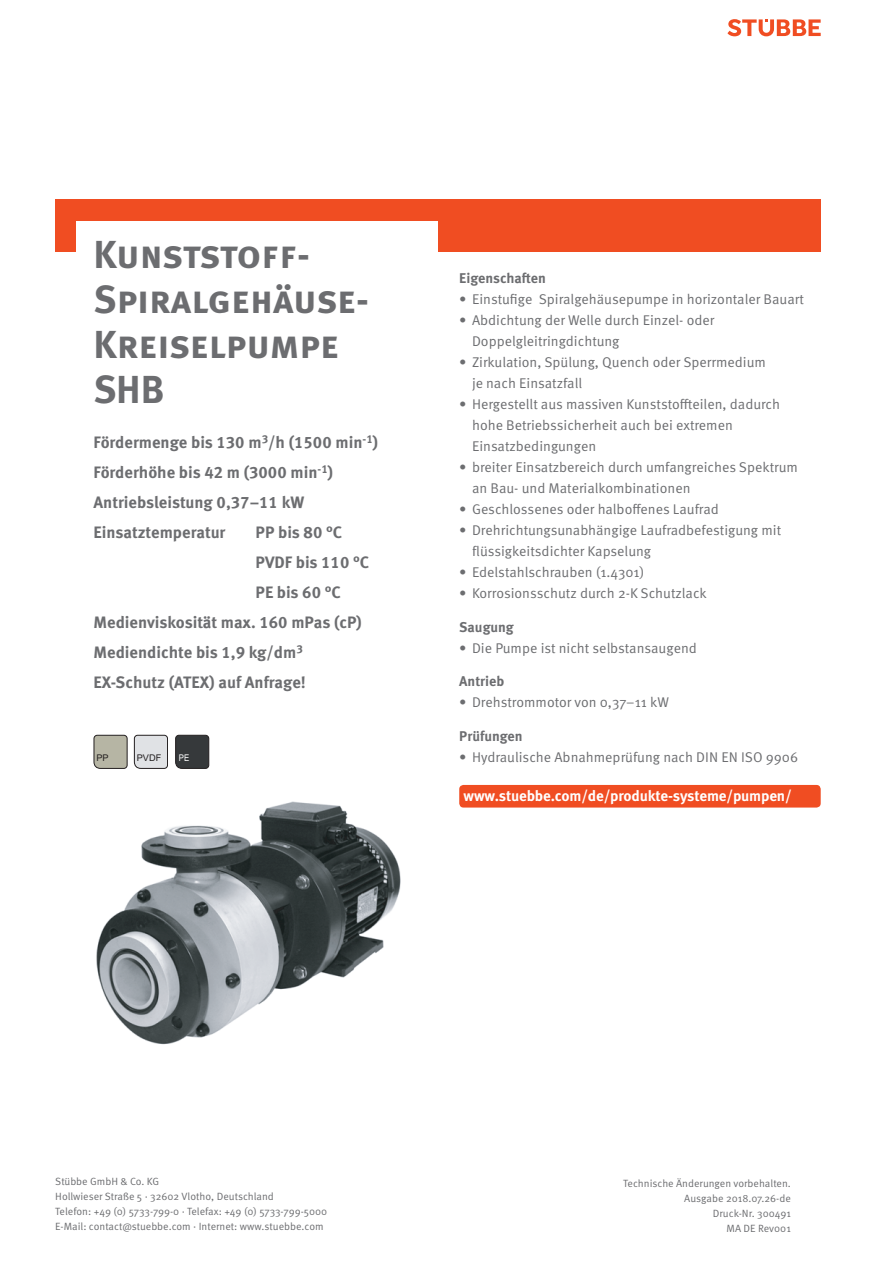
<style>
.page{position:relative;width:893px;height:1263px;background:#fff}
.page>*{position:absolute;margin:0;border:0;box-sizing:border-box;transform-origin:0 0}
.t1{font:700 39px/45px "Meta Pro";letter-spacing:-.005em;color:#6c6d70}
.t2{font:700 16.5px/30px "Meta Pro";color:#6c6d70}
.t3{font:700 15px "Meta Pro";letter-spacing:-.01em;color:#fff}
.t4{font:14.1px/21px "Meta Pro Norm";color:#6c6d70}
.t5{font:700 14.1px "Meta Pro";color:#6c6d70}
.t6{font:10.5px/15px "Meta Pro Norm";color:#6c6d70}
.t7{font:9.15px "Arial";color:#231f20}
.t8{font:9.15px "Arial";color:#fff;scale:.85 1}
</style>
<div class="page">
<div style="left:55px;top:200px;width:766px;height:52px;background:#f04d22"></div>
<svg style="left:728px;top:19px;width:93px;height:17px"></svg>
<div style="left:459px;top:785px;width:362px;height:22px;background:#f04d22;border-radius:4px"></div>
<div style="left:77px;top:221px;width:361px;height:484px;background:#fff"></div>
<svg style="left:94px;top:735px;width:34px;height:34px"></svg>
<svg style="left:134px;top:735px;width:34px;height:34px"></svg>
<img style="left:96px;top:801px;width:305px;height:244px">
<svg style="left:175px;top:735px;width:34px;height:34px"></svg>
<h1 class="t1" style="left:94px;top:229px;width:277px">Kunststoff-<br>Spiralgehäuse-<br>Kreiselpumpe<br>SHB</h1>
<p class="t2" style="left:94px;top:426px;width:286px">Fördermenge bis 130 m<sup>3</sup>/h (1500 min<sup>-1</sup>)<br>Förderhöhe bis 42 m (3000 min<sup>-1</sup>)<br>Antriebsleistung 0,37–11 kW<br>Einsatztemperatur</p>
<p class="t2" style="left:256px;top:516px;width:88px">PP bis 80 °C</p>
<p class="t2" style="left:256px;top:546px;width:115px">PVDF bis 110 °C</p>
<p class="t2" style="left:256px;top:576px;width:87px">PE bis 60 °C</p>
<p class="t2" style="left:94px;top:606px;width:270px">Medienviskosität max. 160 mPas (cP)</p>
<p class="t2" style="left:94px;top:636px;width:211px">Mediendichte bis 1,9 kg/dm<sup>3</sup></p>
<p class="t2" style="left:94px;top:666px;width:214px">EX-Schutz (ATEX) auf Anfrage!</p>
<p class="t7" style="left:96px;top:753px;width:14px">PP</p>
<p class="t7" style="left:137px;top:753px;width:26px">PVDF</p>
<p class="t8" style="left:179px;top:753px;width:14px">PE</p>
<p class="t5" style="left:459px;top:267px;width:88px">Eigenschaften</p>
<p class="t4" style="left:459px;top:287px;width:346px">• Einstufige Spiralgehäusepumpe in horizontaler Bauart</p>
<p class="t4" style="left:472px;top:308px;width:244px;text-indent:-13px">• Abdichtung der Welle durch Einzel- oder<br>Doppelgleitringdichtung</p>
<p class="t4" style="left:472px;top:350px;width:295px;text-indent:-13px">• Zirkulation, Spülung, Quench oder Sperrmedium je nach Einsatzfall</p>
<p class="t4" style="left:472px;top:392px;width:310px;text-indent:-13px">• Hergestellt aus massiven Kunststoffteilen, dadurch hohe Betriebssicherheit auch bei extremen<br>Einsatzbedingungen</p>
<p class="t4" style="left:472px;top:455px;width:327px;text-indent:-13px">• breiter Einsatzbereich durch umfangreiches Spektrum an Bau- und Materialkombinationen</p>
<p class="t4" style="left:459px;top:497px;width:261px">• Geschlossenes oder halboffenes Laufrad</p>
<p class="t4" style="left:472px;top:518px;width:311px;text-indent:-13px">• Drehrichtungsunabhängige Laufradbefestigung mit flüssigkeitsdichter Kapselung</p>
<p class="t4" style="left:459px;top:560px;width:187px">• Edelstahlschrauben (1.4301)</p>
<p class="t4" style="left:459px;top:581px;width:249px">• Korrosionsschutz durch 2-K Schutzlack</p>
<p class="t5" style="left:459px;top:616px;width:56px">Saugung</p>
<p class="t4" style="left:459px;top:636px;width:239px">• Die Pumpe ist nicht selbstansaugend</p>
<p class="t5" style="left:459px;top:670px;width:47px">Antrieb</p>
<p class="t4" style="left:459px;top:691px;width:211px">• Drehstrommotor von 0,37–11 kW</p>
<p class="t5" style="left:459px;top:725px;width:65px">Prüfungen</p>
<p class="t4" style="left:459px;top:746px;width:340px">• Hydraulische Abnahmeprüfung nach DIN EN ISO 9906</p>
<p class="t3" style="left:463px;top:784px;width:330px">www.stuebbe.com/de/produkte-systeme/pumpen/</p>
<p class="t6" style="left:55px;top:1173px;width:274px">Stübbe GmbH &amp; Co. KG<br>Hollwieser Straße 5 · 32602 Vlotho, Deutschland<br>Telefon: +49 (0) 5733-799-0 · Telefax: +49 (0) 5733-799-5000<br>E-Mail: contact@stuebbe.com · Internet: www.stuebbe.com</p>
<p class="t6" style="left:623px;top:1175px;width:169px;text-align:right">Technische Änderungen vorbehalten.<br>Ausgabe 2018.07.26-de<br>Druck-Nr. 300491<br>MA DE Rev001</p>
</div>
